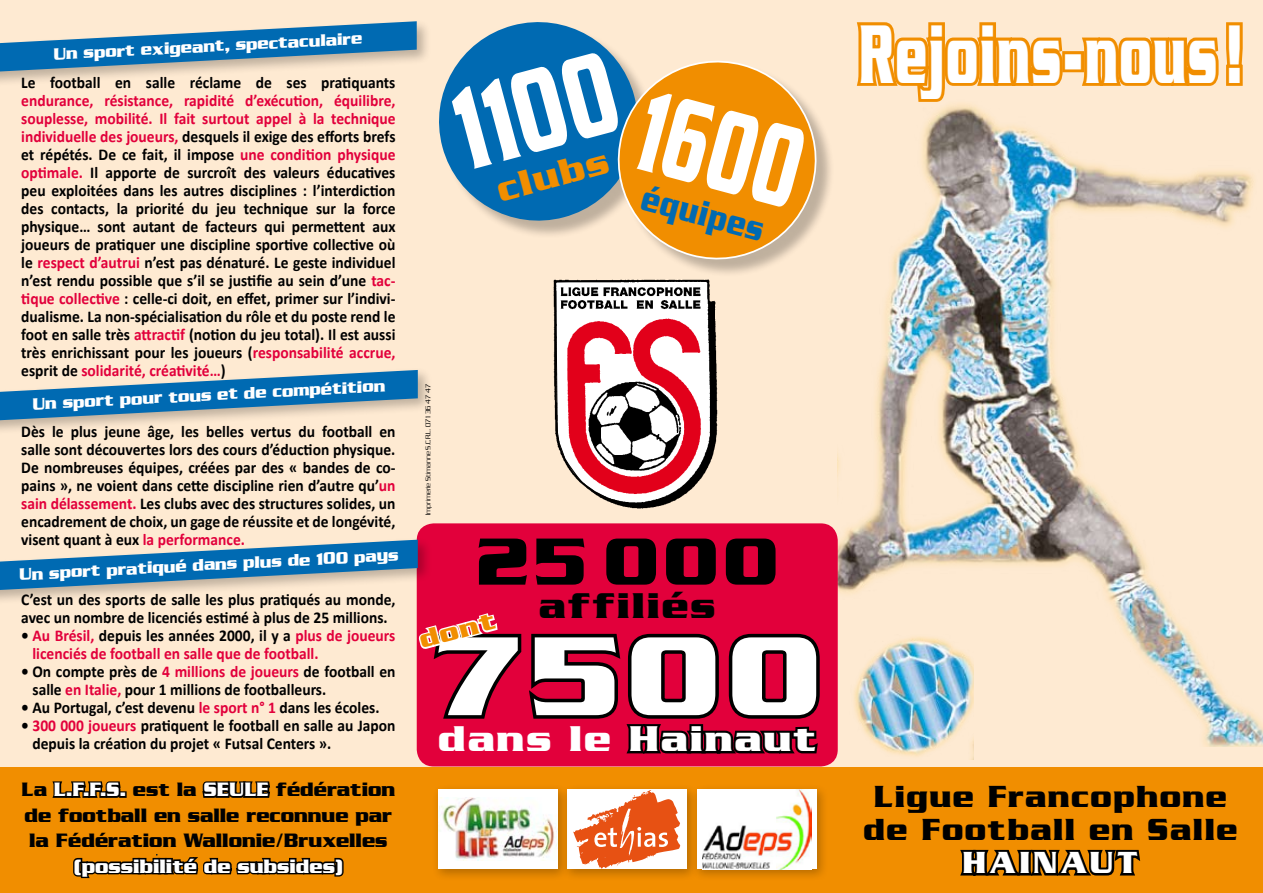
<style>
.page{position:relative;width:1263px;height:893px;background:#fff}
.page>*{position:absolute;margin:0;border:0;box-sizing:border-box;transform-origin:0 0}
.t1{font:700 126.75px "Serpentine ICG";color:#fff;scale:.5 1}
.t2{font:700 125.85px "Serpentine ICG";color:#fff;scale:.45 1}
.t3{font:700 121.5px "Serpentine ICG";color:#fff}
.t4{font:700 90px "Serpentine ICG";letter-spacing:.05em;color:#fff;scale:.5 1}
.t5{font:700 72px "Serpentine ICG";color:#000}
.t6{font:700 38.7px "Serpentine ICG";letter-spacing:.05em;color:#fff}
.t7{font:700 38.7px "Serpentine ICG";letter-spacing:.05em;color:#000}
.t8{font:700 38.7px "Serpentine ICG";color:#f18e00;scale:.92 1}
.t9{font:700 38.4px "Serpentine ICG";color:#006ab2;scale:.68 1}
.t10{font:700 33px/33px "Serpentine ICG";letter-spacing:.05em;color:#000;text-align:center;scale:.92 1}
.t11{font:700 33px "Serpentine ICG";letter-spacing:.1em;color:#fff;scale:.92 1}
.t12{font:700 27px "Serpentine ICG";color:#f18e00}
.t13{font:700 21px/25.5px "Serpentine ICG";color:#000;scale:.91 1}
.t14{font:700 21px "Serpentine ICG";color:#fff;scale:.91 1}
.t15{font:700 18px "Serpentine ICG";color:#fff;scale:.9 1}
.t16{font:700 16.5px/18px "Calibri";color:#000;scale:.94 1}
.t17{font:700 16.5px/18px "Calibri";color:#e2003b;scale:.94 1}
.t18{font:300 7.5px "Serpentine ICG";color:#000;scale:.86 1}
.s1{color:#e2003b}
.s2{color:#000}
.s3{color:#fff}
</style>
<div class="page">
<div style="left:0;top:766px;width:1263px;height:127px;background:#f18e00"></div>
<div style="left:0;top:0;width:1263px;height:766px;background:#feead2"></div>
<svg style="left:856px;top:22px;width:212px;height:68px"></svg>
<div style="left:1062px;top:51px;width:22px;height:21px;border:6px solid #f18e00"></div>
<svg style="left:1077px;top:22px;width:166px;height:64px"></svg>
<img style="left:838px;top:90px;width:425px;height:656px">
<img style="left:849px;top:635px;width:125px;height:124px">
<svg style="left:960px;top:849px;width:181px;height:27px"></svg>
<img style="left:553px;top:290px;width:165px;height:219px">
<img style="left:562px;top:315px;width:143px;height:183px">
<svg style="left:439px;top:22px;width:170px;height:209px;fill:#006ab2"></svg>
<div style="left:620px;top:63px;width:317px;height:266px;background:#000;opacity:.25"></div>
<svg style="left:606px;top:49px;width:222px;height:220px"></svg>
<div style="left:417px;top:523px;width:421px;height:243px;background:#e2003b;border-radius:17px"></div>
<svg style="left:417px;top:613px;width:403px;height:144px"></svg>
<div style="left:0;top:18px;width:439px;height:76px;background:#000;opacity:.25"></div>
<svg style="left:0;top:21px;width:417px;height:50px"></svg>
<div style="left:0;top:366px;width:440px;height:77px;background:#000;opacity:.25"></div>
<svg style="left:0;top:370px;width:418px;height:50px"></svg>
<div style="left:0;top:536px;width:440px;height:76px;background:#000;opacity:.25"></div>
<svg style="left:0;top:540px;width:418px;height:50px"></svg>
<svg style="left:52px;top:781px;width:69px;height:17px"></svg>
<div style="left:119px;top:791px;width:8px;height:7px;border:3px solid #000"></div>
<svg style="left:202px;top:781px;width:68px;height:17px"></svg>
<svg style="left:73px;top:854px;width:271px;height:25px"></svg>
<div style="left:690px;top:783px;width:145px;height:106px;background:#000;opacity:.25"></div>
<div style="left:697px;top:789px;width:119px;height:80px;background:#fff"></div>
<img style="left:705px;top:789px;width:106px;height:80px">
<div style="left:561px;top:783px;width:144px;height:106px;background:#000;opacity:.25"></div>
<div style="left:567px;top:789px;width:120px;height:80px;background:#fff"></div>
<svg style="left:576px;top:790px;width:104px;height:79px"></svg>
<div style="left:432px;top:783px;width:144px;height:106px;background:#000;opacity:.25"></div>
<div style="left:438px;top:789px;width:120px;height:80px;background:#fff"></div>
<img style="left:438px;top:798px;width:120px;height:63px">
<p class="t15" style="left:53px;top:44px;width:345px;rotate:-3deg">Un sport exigeant, spectaculaire</p>
<p class="t16" style="left:21px;top:73px;width:400px">Le football en salle réclame de ses pratiquants</p>
<p class="t16" style="left:21px;top:91px;width:400px;text-align:justify"><span class="s1">endurance, résistance, rapidité d’exécution, équilibre, souplesse, mobilité. Il fait surtout appel à la technique individuelle des joueurs,</span> desquels il exige des efforts brefs et répétés. De ce fait, il impose <span class="s1">une condition physique optimale.</span> Il apporte de surcroît des valeurs éducatives peu exploitées dans les autres disciplines : l’interdiction des contacts, la priorité du jeu technique sur la force physique… sont autant de facteurs qui permettent aux joueurs de pratiquer une discipline sportive collective où le <span class="s1">respect d’autrui</span> n’est pas dénaturé. Le geste individuel n’est rendu possible que s’il se justifie au sein d’une <span class="s1">tac&shy;tique collective</span> : celle-ci doit, en effet, primer sur l’indivi&shy;dualisme. La non-spécialisation du rôle et du poste rend le foot en salle très <span class="s1">attractif</span> (notion du jeu total). Il est aussi très enrichissant pour les joueurs (<span class="s1">responsabilité accrue, </span>esprit de <span class="s1">solidarité, créativité…</span>)</p>
<p class="t15" style="left:32px;top:394px;width:394px;rotate:-3deg">Un sport pour tous et de compétition</p>
<p class="t16" style="left:21px;top:421px;width:400px;text-align:justify">Dès le plus jeune âge, les belles vertus du football en salle sont découvertes lors des cours d’éduction physique.<br>De nombreuses équipes, créées par des « bandes de co&shy;pains », ne voient dans cette discipline rien d’autre qu’<span class="s1">un sain délassement.</span> Les clubs avec des structures solides, un encadrement de choix, un gage de réussite et de longévité, visent quant à eux <span class="s1">la performance.</span></p>
<p class="t15" style="left:18px;top:564px;width:424px;rotate:-3deg">Un sport pratiqué dans plus de 100 pays</p>
<p class="t16" style="left:21px;top:590px;width:400px">C’est un des sports de salle les plus pratiqués au monde, avec un nombre de licenciés estimé à plus de 25 millions.</p>
<p class="t17" style="left:32px;top:626px;width:388px;text-indent:-11px"><span class="s2">•</span> Au Brésil, <span class="s2">depuis les années 2000, il y a</span> plus de joueurs licenciés de football en salle que de football.</p>
<p class="t16" style="left:32px;top:662px;width:388px;text-indent:-11px">• On compte près de <span class="s1">4 millions de joueurs</span> de football en salle <span class="s1">en Italie,</span> pour 1 millions de footballeurs.</p>
<p class="t16" style="left:21px;top:698px;width:383px">• Au Portugal, c’est devenu <span class="s1">le sport n° 1</span> dans les écoles.</p>
<p class="t16" style="left:32px;top:716px;width:388px;text-indent:-11px">• <span class="s1">300 000 joueurs</span> pratiquent le football en salle au Japon depuis la création du projet « Futsal Centers ».</p>
<p class="t13" style="left:22px;top:777px;width:412px">La <span class="s3">L.F.F.S.</span> est la <span class="s3">SEULE</span> fédération de football en salle reconnue par la Fédération Wallonie/Bruxelles</p>
<p class="t14" style="left:74px;top:854px;width:297px">(possibilité de subsides)</p>
<h1 class="t1" style="left:438px;top:61px;width:326px;rotate:-15deg">1100</h1>
<h3 class="t8" style="left:492px;top:168px;width:125px;rotate:-15deg">clubs</h3>
<h2 class="t2" style="left:660px;top:58px;width:366px;rotate:15deg">1600</h2>
<h3 class="t9" style="left:648px;top:176px;width:185px;rotate:15deg">équipes</h3>
<p class="t18" style="left:424px;top:515px;width:154px;rotate:-90deg">Imprimerie Stimanne S.C.R.L. 071 36 47 47</p>
<h3 class="t5" style="left:476px;top:520px;width:305px">25 000</h3>
<h3 class="t7" style="left:539px;top:583px;width:178px">affiliés</h3>
<h3 class="t3" style="left:433px;top:606px;width:390px">7500</h3>
<h3 class="t6" style="left:438px;top:716px;width:380px">dans le Hainaut</h3>
<h3 class="t12" style="left:416px;top:625px;width:79px;rotate:-15deg">dont</h3>
<h3 class="t4" style="left:859px;top:2px;width:767px">Rejoins-nous !</h3>
<h3 class="t10" style="left:863px;top:780px;width:408px">Ligue Francophone de Football en Salle</h3>
<h3 class="t11" style="left:962px;top:844px;width:192px">HAINAUT</h3>
</div>
